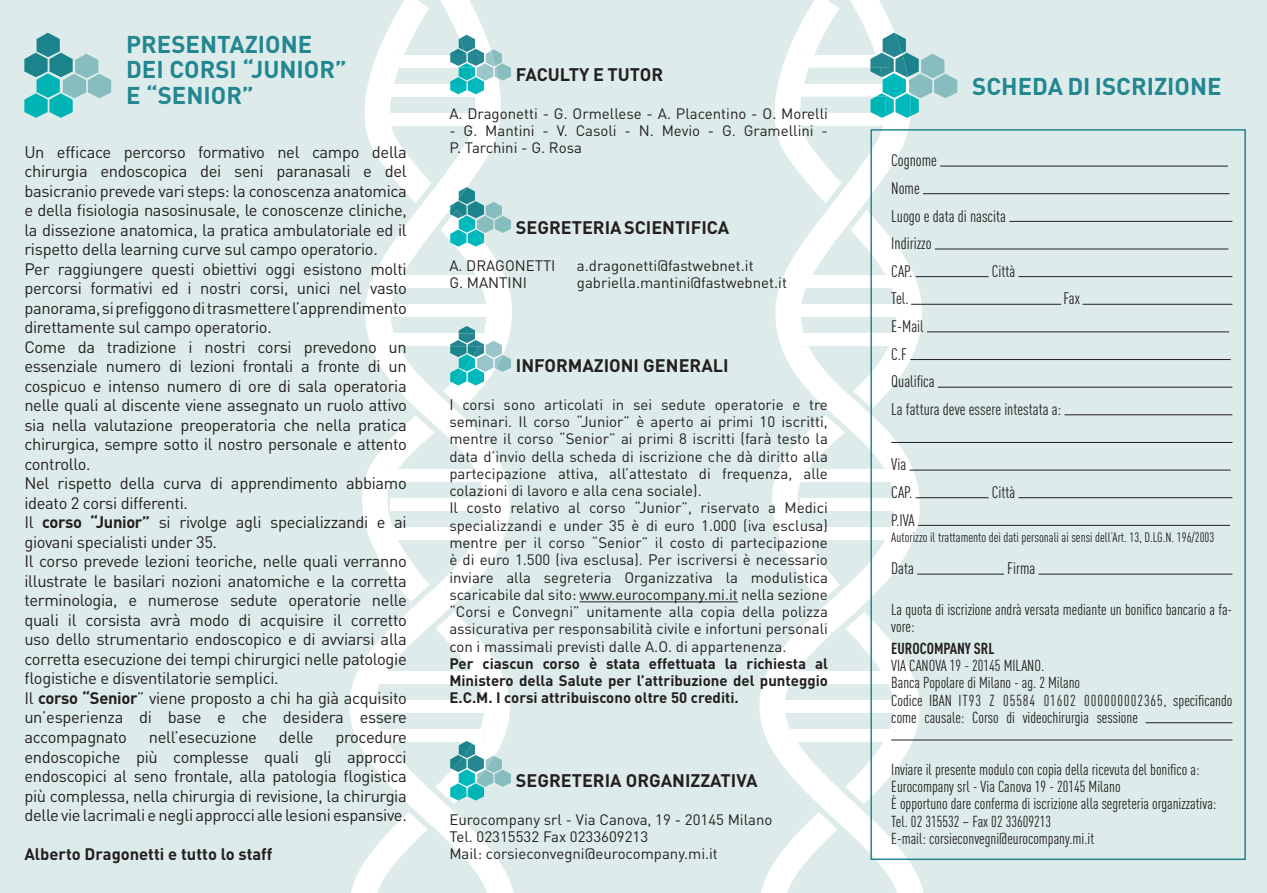
<style>
.page{position:relative;width:1267px;height:893px;background:#ddecea}
.page>*{position:absolute;margin:0;border:0;box-sizing:border-box;transform-origin:0 0}
.t1{font:700 24px/25.5px "DIN";color:#238691}
.t2{font:700 18px "DIN";color:#231f20}
.t3{font:16.5px/19.5px "DIN";letter-spacing:-.02em;color:#231f20}
.t4{font:16.5px/27.6px "DIN Cond";color:#231f20}
.t5{font:700 16.5px "DIN";color:#231f20}
.t6{font:15.75px/17.2px "DIN Cond";color:#231f20}
.t7{font:700 15.75px "DIN Cond";color:#231f20}
.t8{font:15px/17.2px "DIN";color:#231f20}
.t9{font:700 15px/17.2px "DIN";color:#231f20;text-align:justify}
.t10{font:13.5px "DIN Cond";color:#231f20}
.s1{font-weight:700}
</style>
<div class="page">
<svg style="left:759px;top:203px;width:166px;height:690px"></svg>
<div style="left:800px;top:275px;width:99px;height:13px;background:#fff"></div>
<div style="left:800px;top:304px;width:99px;height:13px;background:#fff"></div>
<div style="left:800px;top:333px;width:99px;height:13px;background:#fff"></div>
<div style="left:800px;top:469px;width:99px;height:12px;background:#fff"></div>
<div style="left:800px;top:498px;width:99px;height:12px;background:#fff"></div>
<div style="left:800px;top:527px;width:99px;height:12px;background:#fff"></div>
<div style="left:783px;top:671px;width:111px;height:13px;background:#fff"></div>
<div style="left:783px;top:700px;width:111px;height:13px;background:#fff"></div>
<div style="left:783px;top:729px;width:111px;height:13px;background:#fff"></div>
<svg style="left:349px;top:0;width:165px;height:893px"></svg>
<div style="left:390px;top:55px;width:89px;height:13px;background:#fff"></div>
<div style="left:390px;top:84px;width:89px;height:13px;background:#fff"></div>
<div style="left:390px;top:113px;width:89px;height:13px;background:#fff"></div>
<div style="left:390px;top:275px;width:99px;height:13px;background:#fff"></div>
<div style="left:390px;top:304px;width:99px;height:13px;background:#fff"></div>
<div style="left:390px;top:333px;width:99px;height:13px;background:#fff"></div>
<div style="left:390px;top:469px;width:99px;height:12px;background:#fff"></div>
<div style="left:390px;top:498px;width:99px;height:12px;background:#fff"></div>
<div style="left:390px;top:527px;width:99px;height:12px;background:#fff"></div>
<div style="left:373px;top:671px;width:111px;height:13px;background:#fff"></div>
<div style="left:373px;top:700px;width:111px;height:13px;background:#fff"></div>
<div style="left:373px;top:729px;width:111px;height:13px;background:#fff"></div>
<hr style="left:940px;top:166px;width:288px;height:1px;background:#231f20">
<hr style="left:923px;top:193px;width:306px;height:1px;background:#231f20">
<hr style="left:1009px;top:221px;width:223px;height:1px;background:#231f20">
<hr style="left:935px;top:249px;width:293px;height:1px;background:#231f20">
<hr style="left:915px;top:276px;width:73px;height:1px;background:#231f20">
<hr style="left:1018px;top:276px;width:214px;height:1px;background:#231f20">
<hr style="left:911px;top:304px;width:150px;height:1px;background:#231f20">
<hr style="left:1082px;top:304px;width:150px;height:1px;background:#231f20">
<hr style="left:927px;top:332px;width:302px;height:1px;background:#231f20">
<hr style="left:910px;top:359px;width:320px;height:1px;background:#231f20">
<hr style="left:938px;top:387px;width:294px;height:1px;background:#231f20">
<hr style="left:1064px;top:414px;width:168px;height:1px;background:#231f20">
<hr style="left:891px;top:442px;width:341px;height:1px;background:#231f20">
<hr style="left:909px;top:470px;width:321px;height:1px;background:#231f20">
<hr style="left:915px;top:497px;width:73px;height:1px;background:#231f20">
<hr style="left:1018px;top:497px;width:214px;height:1px;background:#231f20">
<hr style="left:918px;top:525px;width:312px;height:1px;background:#231f20">
<hr style="left:917px;top:574px;width:87px;height:1px;background:#231f20">
<hr style="left:1038px;top:574px;width:194px;height:1px;background:#231f20">
<hr style="left:1145px;top:722px;width:87px;height:1px;background:#231f20">
<hr style="left:891px;top:739px;width:341px;height:1px;background:#231f20">
<svg style="left:24px;top:33px;width:87px;height:85px"></svg>
<svg style="left:774px;top:0;width:183px;height:203px"></svg>
<div style="left:870px;top:129px;width:375px;height:731px;border:2px solid #238691"></div>
<svg style="left:450px;top:35px;width:61px;height:59px"></svg>
<svg style="left:435px;top:611px;width:76px;height:193px"></svg>
<hr style="left:579px;top:601px;width:159px;height:1px;background:#231f20">
<svg style="left:440px;top:187px;width:72px;height:221px"></svg>
<h1 class="t1" style="left:126px;top:34px;width:222px">PRESENTAZIONE<br>DEI CORSI “JUNIOR”<br>E “SENIOR”</h1>
<p class="t3" style="left:24px;top:144px;width:384px">Un efficace percorso formativo nel campo della chirurgia endoscopica dei seni paranasali e del basicranio prevede vari steps: la conoscenza anatomica e della fisiologia nasosinusale, le conoscenze cliniche, la dissezione anatomica, la pratica ambulatoriale ed il rispetto della learning curve sul campo operatorio.<br>Per raggiungere questi obiettivi oggi esistono molti percorsi formativi ed i nostri corsi, unici nel vasto panorama, si prefiggono di trasmettere l’apprendimento direttamente sul campo operatorio.<br>Come da tradizione i nostri corsi prevedono un essenziale numero di lezioni frontali a fronte di un cospicuo e intenso numero di ore di sala operatoria nelle quali al discente viene assegnato un ruolo attivo sia nella valutazione preoperatoria che nella pratica chirurgica, sempre sotto il nostro personale e attento controllo.<br>Nel rispetto della curva di apprendimento abbiamo ideato 2 corsi differenti.<br>Il <span class="s1">corso “Junior”</span> si rivolge agli specializzandi e ai giovani specialisti under 35.<br>Il corso prevede lezioni teoriche, nelle quali verranno illustrate le basilari nozioni anatomiche e la corretta terminologia, e numerose sedute operatorie nelle quali il corsista avrà modo di acquisire il corretto uso dello strumentario endoscopico e di avviarsi alla corretta esecuzione dei tempi chirurgici nelle patologie flogistiche e disventilatorie semplici.<br>Il <span class="s1">corso “Senior</span>” viene proposto a chi ha già acquisito un’esperienza di base e che desidera essere accompagnato</p>
<p class="t3" style="left:149px;top:729px;width:110px">nell’esecuzione</p>
<p class="t3" style="left:279px;top:729px;width:36px">delle</p>
<p class="t3" style="left:24px;top:729px;width:384px;text-align:justify;text-indent:311px">procedure endoscopiche più complesse quali gli approcci endoscopici al seno frontale, alla patologia flogistica più complessa, nella chirurgia di revisione, la chirurgia delle vie lacrimali e negli approcci alle lesioni espansive.</p>
<p class="t5" style="left:24px;top:848px;width:250px">Alberto Dragonetti e tutto lo staff</p>
<p class="t2" style="left:516px;top:68px;width:149px">FACULTY E TUTOR</p>
<p class="t8" style="left:449px;top:106px;width:380px">A. Dragonetti - G. Ormellese - A. Placentino - O. Morelli</p>
<p class="t8" style="left:449px;top:123px;width:380px">- G. Mantini - V. Casoli - N. Mevio - G. Gramellini -<br>P. Tarchini - G. Rosa</p>
<p class="t2" style="left:516px;top:221px;width:215px">SEGRETERIA SCIENTIFICA</p>
<p class="t8" style="left:449px;top:259px;width:108px">A. DRAGONETTI</p>
<p class="t8" style="left:577px;top:259px;width:178px">a.dragonetti@fastwebnet.it</p>
<p class="t8" style="left:449px;top:276px;width:79px">G. MANTINI</p>
<p class="t8" style="left:577px;top:276px;width:211px">gabriella.mantini@fastwebnet.it</p>
<p class="t2" style="left:516px;top:359px;width:214px">INFORMAZIONI GENERALI</p>
<p class="t8" style="left:449px;top:397px;width:380px">I corsi sono articolati in sei sedute operatorie e tre seminari. Il corso “Junior” è aperto ai primi 10 iscritti, mentre il corso “Senior” ai primi 8 iscritti (farà testo la data d’invio della scheda di iscrizione che dà diritto alla partecipazione attiva, all’attestato di frequenza, alle colazioni di lavoro e alla cena sociale).<br>Il costo relativo al corso “Junior”, riservato a Medici specializzandi e under 35 è di euro 1.000 (iva esclusa) mentre per il corso “Senior” il costo di partecipazione è di euro 1.500 (iva esclusa). Per iscriversi è necessario inviare alla segreteria Organizzativa la modulistica scaricabile dal sito: www.eurocompany.mi.it nella sezione “Corsi e Convegni” unitamente alla copia della polizza assicurativa per responsabilità civile e infortuni personali con i massimali previsti dalle A.O. di appartenenza.</p>
<p class="t9" style="left:449px;top:656px;width:380px">Per ciascun corso è stata effettuata la richiesta al Ministero della Salute per l’attribuzione del punteggio E.C.M. I corsi attribuiscono oltre 50 crediti.</p>
<p class="t2" style="left:516px;top:774px;width:243px">SEGRETERIA ORGANIZZATIVA</p>
<p class="t8" style="left:449px;top:812px;width:325px">Eurocompany srl - Via Canova, 19 - 20145 Milano<br>Tel. 02315532 Fax 0233609213<br>Mail: corsieconvegni@eurocompany.mi.it</p>
<h1 class="t1" style="left:972px;top:76px;width:251px">SCHEDA DI ISCRIZIONE</h1>
<p class="t4" style="left:891px;top:148px;width:116px">Cognome<br>Nome<br>Luogo e data di nascita<br>Indirizzo<br>CAP.</p>
<p class="t4" style="left:991px;top:259px;width:25px">Città</p>
<p class="t4" style="left:891px;top:286px;width:19px">Tel.</p>
<p class="t4" style="left:1063px;top:286px;width:18px">Fax</p>
<p class="t4" style="left:891px;top:314px;width:171px">E-Mail<br>C.F<br>Qualifica<br>La fattura deve essere intestata a:</p>
<p class="t4" style="left:891px;top:452px;width:23px">Via<br>CAP.</p>
<p class="t4" style="left:991px;top:480px;width:25px">Città</p>
<p class="t4" style="left:891px;top:507px;width:25px">P.IVA</p>
<p class="t10" style="left:891px;top:532px;width:324px">Autorizzo il trattamento dei dati personali ai sensi dell’Art. 13, D.LG.N. 196/2003</p>
<p class="t4" style="left:891px;top:556px;width:24px">Data</p>
<p class="t4" style="left:1007px;top:556px;width:30px">Firma</p>
<p class="t6" style="left:891px;top:602px;width:342px">La quota di iscrizione andrà versata mediante un bonifico bancario a fa&shy;vore:</p>
<p class="t7" style="left:891px;top:642px;width:105px">EUROCOMPANY SRL</p>
<p class="t6" style="left:891px;top:658px;width:343px">VIA CANOVA 19 - 20145 MILANO.<br>Banca Popolare di Milano - ag. 2 Milano<br>Codice IBAN IT93 Z 05584 01602 000000002365, specificando come causale: Corso di videochirurgia sessione</p>
<p class="t6" style="left:891px;top:762px;width:327px">Inviare il presente modulo con copia della ricevuta del bonifico a:<br>Eurocompany srl - Via Canova 19 - 20145 Milano<br>È opportuno dare conferma di iscrizione alla segreteria organizzativa:<br>Tel. 02 315532 – Fax 02 33609213<br>E-mail: corsieconvegni@eurocompany.mi.it</p>
</div>
